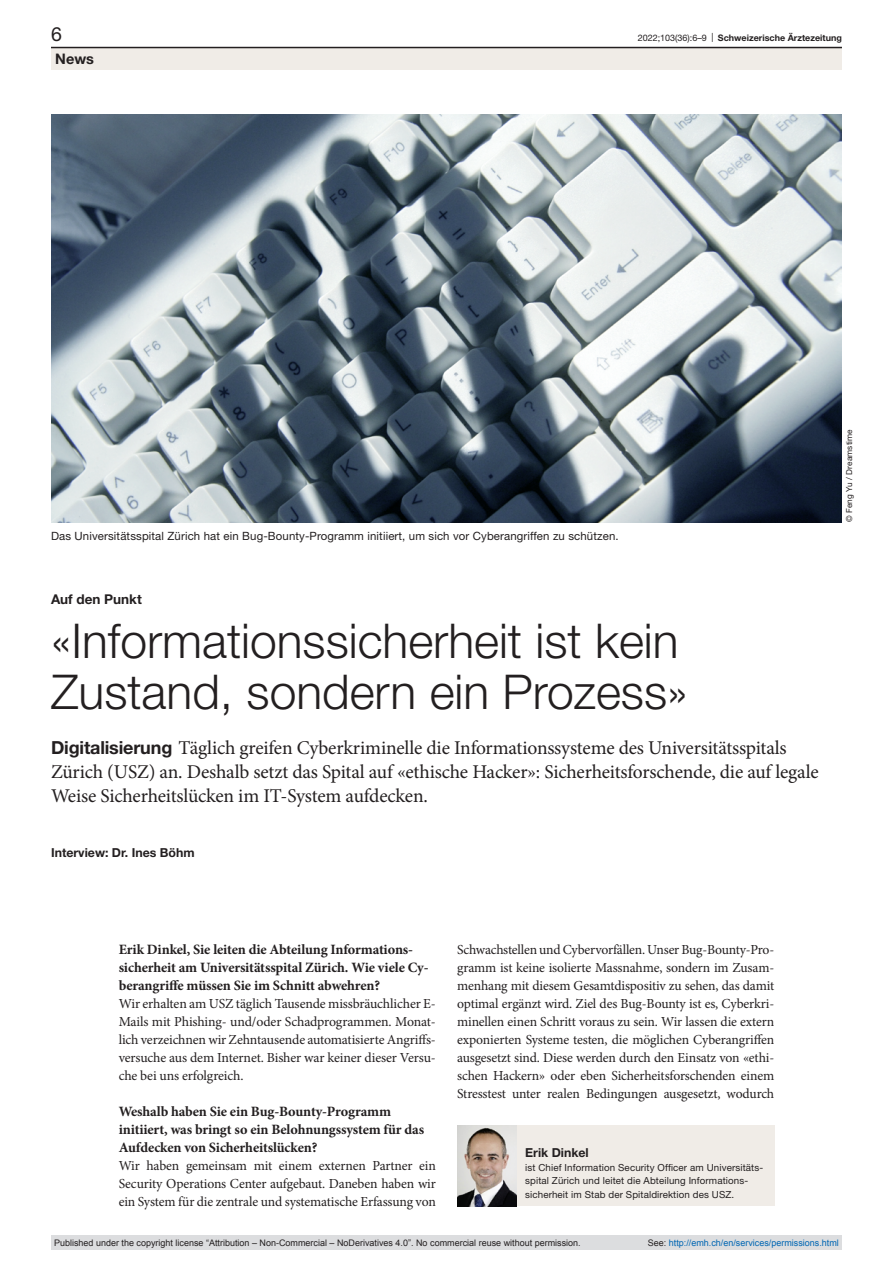
<style>
.page{position:relative;width:893px;height:1263px;background:#fff}
.page>*{position:absolute;margin:0;border:0;box-sizing:border-box;transform-origin:0 0}
.article-title-L32{font:300 48px/51px "Helvetica Neue LT Pro";color:#231f20}
.lead{font:19.5px/24px "Minion Pro";letter-spacing:-.01em;color:#231f20}
.t1{font:19.5px "Helvetica Neue LT Pro";color:#231f20}
.t2{font:700 14.55px "Helvetica Neue LT Pro";color:#231f20}
.interview-question{font:700 14.25px/18px "Minion Pro";letter-spacing:-.01em;color:#231f20}
.interview-answer{font:13.8px/18px "Minion Pro";letter-spacing:-.01em;color:#231f20;text-align:justify}
.pre-heading{font:700 13.5px "Helvetica Neue LT Pro";color:#231f20}
.authors{font:700 12.3px "Helvetica Neue LT Pro";color:#231f20}
.figure-caption{font:11.4px "Helvetica Neue LT Pro";letter-spacing:.01em;color:#231f20}
.affiliations{font:9.75px/13.5px "Helvetica Neue LT Pro";letter-spacing:.01em;color:#231f20}
.t3{font:9px "Arial";color:#231f20}
.t4{font:9px "Arial";color:#0066b3}
.t5{font:700 9px "Helvetica Neue LT Pro";color:#231f20}
.t6{font:8.25px "Helvetica Neue LT Pro";letter-spacing:.01em;color:#231f20}
.s1{font-weight:400}
.s2{font-family:"Helvetica Neue LT Pro";font-weight:700;font-size:18px}
.s3{color:#231f20}
</style>
<div class="page">
<div style="left:457px;top:1125px;width:317px;height:81px;background:#f0ece7"></div>
<img style="left:457px;top:1125px;width:60px;height:81px">
<img style="left:51px;top:115px;width:791px;height:407px">
<div style="left:51px;top:48px;width:791px;height:22px;background:#f0ece7"></div>
<hr style="left:51px;top:47px;width:791px;height:1px;background:#231f20">
<div style="left:51px;top:1235px;width:791px;height:15px;background:#dcdddf"></div>
<h2 class="t1" style="left:51px;top:22px;width:12px">6</h2>
<p class="t5" style="left:638px;top:32px;width:206px"><span class="s1">2022;103(36):6–9 |</span> Schweizerische Ärztezeitung</p>
<p class="t2" style="left:55px;top:49px;width:40px">News</p>
<p class="figure-caption" style="left:51px;top:529px;width:569px">Das Universitätsspital Zürich hat ein Bug-Bounty-Programm initiiert, um sich vor Cyberangriffen zu schützen.</p>
<p class="pre-heading" style="left:51px;top:591px;width:92px">Auf den Punkt</p>
<p class="article-title-L32" style="left:51px;top:614px;width:638px">«Informationssicherheit ist kein<br>Zustand, sondern ein Prozess»</p>
<p class="lead" style="left:51px;top:736px;width:769px"><span class="s2">Digitalisierung</span> Täglich greifen Cyberkriminelle die Informationssysteme des Universitätsspitals<br>Zürich (USZ) an. Deshalb setzt das Spital auf «ethische Hacker»: Sicherheitsforschende, die auf legale<br>Weise Sicherheitslücken im IT-System aufdecken.</p>
<p class="authors" style="left:51px;top:845px;width:145px">Interview: Dr. Ines Böhm</p>
<p class="t6" style="left:844px;top:522px;width:94px;rotate:-90deg">© Feng Yu / Dreamstime</p>
<p class="interview-question" style="left:119px;top:940px;width:311px">Erik Dinkel, Sie leiten die Abteilung Informations&shy;sicherheit am Universitätsspital Zürich. Wie viele Cy&shy;berangriffe müssen Sie im Schnitt abwehren?</p>
<p class="interview-answer" style="left:119px;top:995px;width:319px">Wir erhalten am USZ täglich Tausende missbräuchlicher E-Mails mit Phishing- und/oder Schadprogrammen. Monat&shy;lich verzeichnen wir Zehntausende automatisierte Angriffs&shy;versuche aus dem Internet. Bisher war keiner dieser Versu&shy;che bei uns erfolgreich.</p>
<p class="interview-question" style="left:119px;top:1102px;width:307px">Weshalb haben Sie ein Bug-Bounty-Programm initiiert, was bringt so ein Belohnungssystem für das<br>Aufdecken von Sicherheitslücken?</p>
<p class="interview-answer" style="left:119px;top:1157px;width:319px">Wir haben gemeinsam mit einem externen Partner ein Security Operations Center aufgebaut. Daneben haben wir ein System für die zentrale und systematische Erfassung von</p>
<p class="interview-answer" style="left:457px;top:941px;width:319px">Schwachstellen und Cybervorfällen. Unser Bug-Bounty-Pro&shy;gramm ist keine isolierte Massnahme, sondern im Zusam&shy;menhang mit diesem Gesamtdispositiv zu sehen, das damit optimal ergänzt wird. Ziel des Bug-Bounty ist es, Cyberkri&shy;minellen einen Schritt voraus zu sein. Wir lassen die extern exponierten Systeme testen, die möglichen Cyberangriffen ausgesetzt sind. Diese werden durch den Einsatz von «ethi&shy;schen Hackern» oder eben Sicherheitsforschenden einem Stresstest unter realen Bedingungen ausgesetzt, wodurch</p>
<p class="authors" style="left:525px;top:1145px;width:65px">Erik Dinkel</p>
<p class="affiliations" style="left:525px;top:1160px;width:240px">ist Chief Information Security Officer am Universitäts&shy;spital Zürich und leitet die Abteilung Informations-</p>
<p class="affiliations" style="left:525px;top:1187px;width:211px">sicherheit im Stab der Spitaldirektion des USZ.</p>
<p class="t3" style="left:54px;top:1237px;width:528px">Published under the copyright license “Attribution – Non-Commercial – NoDerivatives 4.0”. No commercial reuse without permission.</p>
<p class="t4" style="left:648px;top:1237px;width:193px"><span class="s3">See:</span> http://emh.ch/en/services/permissions.html</p>
</div>
